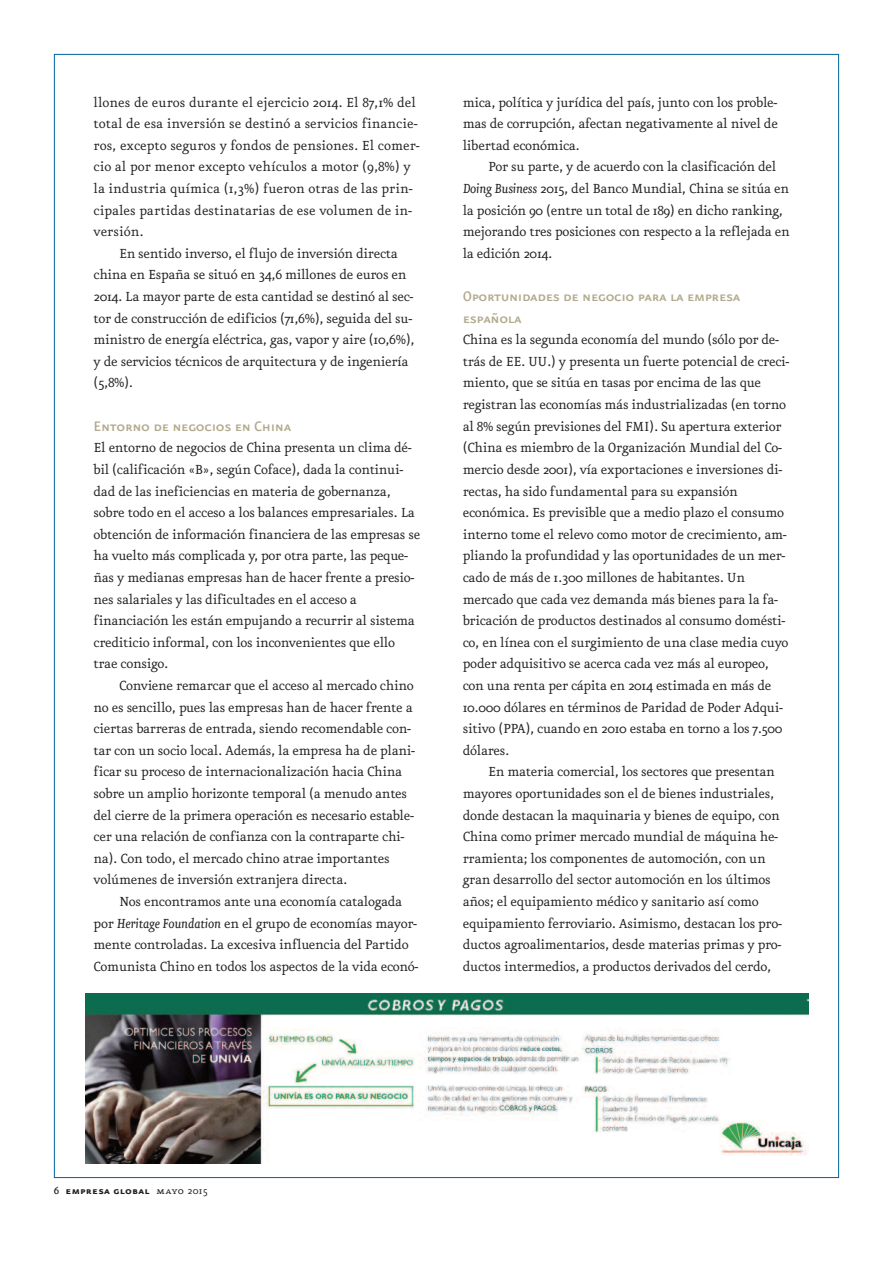
<style>
.page{position:relative;width:893px;height:1263px;background:#fff}
.page>*{position:absolute;margin:0;border:0;box-sizing:border-box;transform-origin:0 0}
.t1{font:16.5px/21.6px "Eureka Sans Medium Caps";letter-spacing:-.02em;color:#b3aa8e}
.t2{font:15.75px/21.6px "Eureka";letter-spacing:-.02em;color:#231f20}
.t3{font:15.75px/21.6px "Eureka";color:#231f20}
.t4{font:12px "Eureka Sans Bold Caps";letter-spacing:.025em;color:#231f20}
.s1{font-style:italic}
.s2{font-family:"Eureka";font-weight:500}
.s3{font-family:"Eureka Small Caps"}
.s4{font-family:"Eureka"}
</style>
<div class="page">
<img style="left:86px;top:993px;width:722px;height:170px">
<p class="t3" style="left:94px;top:92px;width:328px">llones de euros durante el ejercicio 2014. El 87,1% del total de esa inversión se destinó a servicios financie&shy;ros, excepto seguros y fondos de pensiones. El comer&shy;cio al por menor excepto vehículos a motor (9,8%) y la industria química (1,3%) fueron otras de las prin&shy;cipales partidas destinatarias de ese volumen de in&shy;versión.</p>
<p class="t2" style="left:94px;top:243px;width:322px;text-indent:26px">En sentido inverso, el flujo de inversión directa china en España se situó en 34,6 millones de euros en 2014. La mayor parte de esta cantidad se destinó al sec&shy;tor de construcción de edificios (71,6%), seguida del su&shy;ministro de energía eléctrica, gas, vapor y aire (10,6%), y de servicios técnicos de arquitectura y de ingeniería (5,8%).</p>
<p class="t1" style="left:94px;top:414px;width:199px">Entorno de negocios en China</p>
<p class="t2" style="left:94px;top:438px;width:328px">El entorno de negocios de China presenta un clima dé&shy;bil (calificación «B», según Coface), dada la continui&shy;dad de las ineficiencias en materia de gobernanza, sobre todo en el acceso a los balances empresariales. La obtención de información financiera de las empresas se ha vuelto más complicada y, por otra parte, las peque&shy;ñas y medianas empresas han de hacer frente a presio&shy;nes salariales y las dificultades en el acceso a financiación les están empujando a recurrir al sistema crediticio informal, con los inconvenientes que ello trae consigo.</p>
<p class="t2" style="left:94px;top:675px;width:323px;text-indent:26px">Conviene remarcar que el acceso al mercado chino no es sencillo, pues las empresas han de hacer frente a ciertas barreras de entrada, siendo recomendable con&shy;tar con un socio local. Además, la empresa ha de plani&shy;ficar su proceso de internacionalización hacia China sobre un amplio horizonte temporal (a menudo antes del cierre de la primera operación es necesario estable&shy;cer una relación de confianza con la contraparte chi&shy;na). Con todo, el mercado chino atrae importantes volúmenes de inversión extranjera directa.</p>
<p class="t2" style="left:94px;top:891px;width:327px;text-indent:26px">Nos encontramos ante una economía catalogada por <span class="s1">Heritage Foundation</span> en el grupo de economías mayor&shy;mente controladas. La excesiva influencia del Partido Comunista Chino en todos los aspectos de la vida econó-</p>
<p class="t2" style="left:463px;top:92px;width:317px;text-align:justify">mica, política y jurídica del país, junto con los proble&shy;mas de corrupción, afectan negativamente al nivel de libertad económica.</p>
<p class="t2" style="left:463px;top:157px;width:328px;text-indent:26px">Por su parte, y de acuerdo con la clasificación del <span class="s1">Doing Business</span> 2015, del Banco Mundial, China se sitúa en la posición 90 (entre un total de 189) en dicho ranking, mejorando tres posiciones con respecto a la reflejada en la edición 2014.</p>
<p class="t1" style="left:463px;top:285px;width:279px">Oportunidades de negocio para la empresa española</p>
<p class="t2" style="left:463px;top:330px;width:328px">China es la segunda economía del mundo (sólo por de&shy;trás de EE. UU.) y presenta un fuerte potencial de creci&shy;miento, que se sitúa en tasas por encima de las que registran las economías más industrializadas (en torno al 8% según previsiones del FMI). Su apertura exterior (China es miembro de la Organización Mundial del Co&shy;mercio desde 2001), vía exportaciones e inversiones di&shy;rectas, ha sido fundamental para su expansión económica. Es previsible que a medio plazo el consumo interno tome el relevo como motor de crecimiento, am&shy;pliando la profundidad y las oportunidades de un mer&shy;cado de más de 1.300 millones de habitantes. Un mercado que cada vez demanda más bienes para la fa&shy;bricación de productos destinados al consumo domésti&shy;co, en línea con el surgimiento de una clase media cuyo poder adquisitivo se acerca cada vez más al europeo, con una renta per cápita en 2014 estimada en más de 10.000 dólares en términos de Paridad de Poder Adqui&shy;sitivo (PPA), cuando en 2010 estaba en torno a los 7.500 dólares.</p>
<p class="t2" style="left:463px;top:762px;width:321px;text-indent:26px">En materia comercial, los sectores que presentan mayores oportunidades son el de bienes industriales, donde destacan la maquinaria y bienes de equipo, con China como primer mercado mundial de máquina he&shy;rramienta; los componentes de automoción, con un gran desarrollo del sector automoción en los últimos años; el equipamiento médico y sanitario así como equipamiento ferroviario. Asimismo, destacan los pro&shy;ductos agroalimentarios, desde materias primas y pro&shy;ductos intermedios, a productos derivados del cerdo,</p>
<p class="t4" style="left:54px;top:1184px;width:155px"><span class="s2">6</span> empresa global <span class="s3">mayo</span> <span class="s4">2015</span></p>
</div>
